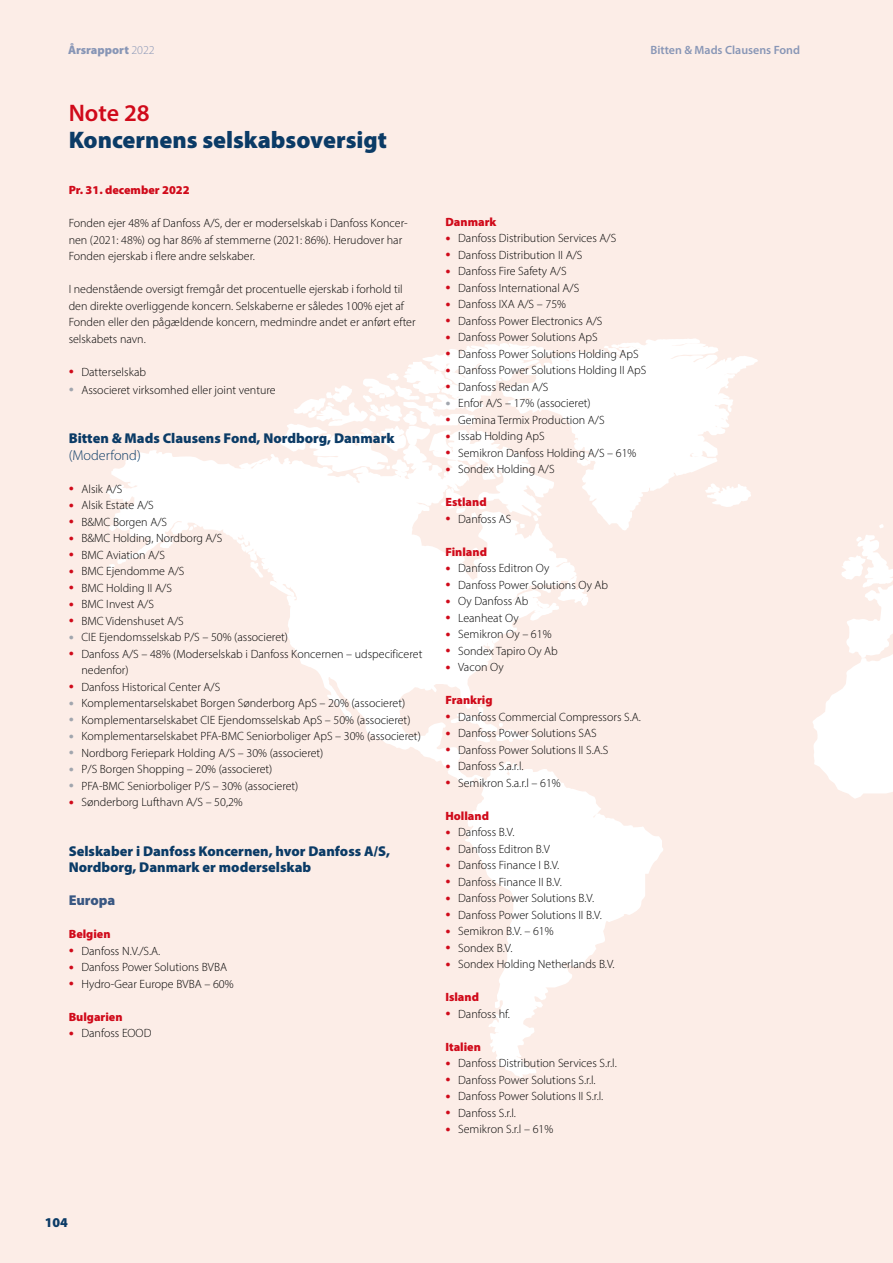
<style>
.page{position:relative;width:893px;height:1263px;background:#fcede7}
.page>*{position:absolute;margin:0;border:0;box-sizing:border-box;transform-origin:0 0}
.t1{font:900 24px "Myriad Pro";color:#0b3b66}
.t2{font:600 24px "Myriad Pro";color:#d00a1a}
.t3{font:900 14.25px/16.5px "Myriad Pro";color:#0b3b66}
.t4{font:300 14.25px "Myriad Pro";color:#0b3b66}
.t5{font:900 14.25px "Myriad Pro";color:#395782}
.t6{font:900 13.5px "Myriad Pro";color:#0b3b66}
.t7{font:300 12px/16.5px "Myriad Pro";color:#000}
.t8{font:900 12px "Myriad Pro";color:#d00a1a}
.t9{font:600 12px "Myriad Pro";color:#8896b6}
.t10{font:900 12px "Myriad Pro";color:#8896b6}
.s1{font-weight:300}
.s2{font-size:21px;color:#d00a1a}
.s3{font-size:21px;color:#a1a6ae}
</style>
<div class="page">
<svg style="left:106px;top:338px;width:652px;height:740px"></svg>
<svg style="left:813px;top:524px;width:80px;height:275px;fill:#fff"></svg>
<p class="t10" style="left:68px;top:42px;width:88px">Årsrapport <span class="s1">2022</span></p>
<p class="t9" style="left:650px;top:42px;width:151px">Bitten &amp; Mads Clausens Fond</p>
<h1 class="t2" style="left:69px;top:98px;width:83px">Note 28</h1>
<h1 class="t1" style="left:69px;top:124px;width:320px">Koncernens selskabsoversigt</h1>
<p class="t8" style="left:69px;top:182px;width:122px">Pr. 31. december 2022</p>
<p class="t7" style="left:69px;top:215px;width:341px">Fonden ejer 48% af Danfoss A/S, der er moderselskab i Danfoss Koncer&shy;nen (2021: 48%) og har 86% af stemmerne (2021: 86%). Herudover har<br>Fonden ejerskab i flere andre selskaber.</p>
<p class="t7" style="left:69px;top:281px;width:348px">I nedenstående oversigt fremgår det procentuelle ejerskab i forhold til den direkte overliggende koncern. Selskaberne er således 100% ejet af Fonden eller den pågældende koncern, medmindre andet er anført efter selskabets navn.</p>
<p class="t7" style="left:69px;top:363px;width:79px"><span class="s2">•</span> Datterselskab</p>
<p class="t7" style="left:69px;top:381px;width:209px"><span class="s3">•</span> Associeret virksomhed eller joint venture</p>
<p class="t3" style="left:69px;top:430px;width:327px">Bitten &amp; Mads Clausens Fond, Nordborg, Danmark</p>
<p class="t4" style="left:69px;top:446px;width:74px">(Moderfond)</p>
<p class="t7" style="left:69px;top:480px;width:55px"><span class="s2">•</span> Alsik A/S</p>
<p class="t7" style="left:69px;top:497px;width:87px"><span class="s2">•</span> Alsik Estate A/S</p>
<p class="t7" style="left:69px;top:513px;width:100px"><span class="s2">•</span> B&amp;MC Borgen A/S</p>
<p class="t7" style="left:69px;top:530px;width:155px"><span class="s2">•</span> B&amp;MC Holding, Nordborg A/S</p>
<p class="t7" style="left:69px;top:546px;width:98px"><span class="s2">•</span> BMC Aviation A/S</p>
<p class="t7" style="left:69px;top:563px;width:117px"><span class="s2">•</span> BMC Ejendomme A/S</p>
<p class="t7" style="left:69px;top:579px;width:105px"><span class="s2">•</span> BMC Holding II A/S</p>
<p class="t7" style="left:69px;top:596px;width:87px"><span class="s2">•</span> BMC Invest A/S</p>
<p class="t7" style="left:69px;top:612px;width:117px"><span class="s2">•</span> BMC Videnshuset A/S</p>
<p class="t7" style="left:69px;top:629px;width:221px"><span class="s3">•</span> CIE Ejendomsselskab P/S – 50% (associeret)</p>
<p class="t7" style="left:81px;top:645px;width:342px;text-indent:-13px"><span class="s2">•</span> Danfoss A/S – 48% (Moderselskab i Danfoss Koncernen – udspecificeret nedenfor)</p>
<p class="t7" style="left:69px;top:678px;width:153px"><span class="s2">•</span> Danfoss Historical Center A/S</p>
<p class="t7" style="left:69px;top:695px;width:338px"><span class="s3">•</span> Komplementarselskabet Borgen Sønderborg ApS – 20% (associeret)</p>
<p class="t7" style="left:69px;top:711px;width:343px"><span class="s3">•</span> Komplementarselskabet CIE Ejendomsselskab ApS – 50% (associeret)</p>
<p class="t7" style="left:69px;top:728px;width:354px"><span class="s3">•</span> Komplementarselskabet PFA-BMC Seniorboliger ApS – 30% (associeret)</p>
<p class="t7" style="left:69px;top:744px;width:256px"><span class="s3">•</span> Nordborg Feriepark Holding A/S – 30% (associeret)</p>
<p class="t7" style="left:69px;top:761px;width:205px"><span class="s3">•</span> P/S Borgen Shopping – 20% (associeret)</p>
<p class="t7" style="left:69px;top:777px;width:231px"><span class="s3">•</span> PFA-BMC Seniorboliger P/S – 30% (associeret)</p>
<p class="t7" style="left:69px;top:794px;width:176px"><span class="s2">•</span> Sønderborg Lufthavn A/S – 50,2%</p>
<p class="t3" style="left:69px;top:842px;width:323px">Selskaber i Danfoss Koncernen, hvor Danfoss A/S,<br>Nordborg, Danmark er moderselskab</p>
<p class="t5" style="left:69px;top:891px;width:48px">Europa</p>
<p class="t8" style="left:69px;top:926px;width:43px">Belgien</p>
<p class="t7" style="left:69px;top:942px;width:93px"><span class="s2">•</span> Danfoss N.V./S.A.</p>
<p class="t7" style="left:69px;top:959px;width:160px"><span class="s2">•</span> Danfoss Power Solutions BVBA</p>
<p class="t7" style="left:69px;top:975px;width:166px"><span class="s2">•</span> Hydro-Gear Europe BVBA – 60%</p>
<p class="t8" style="left:69px;top:1009px;width:55px">Bulgarien</p>
<p class="t7" style="left:69px;top:1025px;width:84px"><span class="s2">•</span> Danfoss EOOD</p>
<p class="t8" style="left:445px;top:214px;width:52px">Danmark</p>
<p class="t7" style="left:445px;top:230px;width:172px"><span class="s2">•</span> Danfoss Distribution Services A/S</p>
<p class="t7" style="left:445px;top:246px;width:139px"><span class="s2">•</span> Danfoss Distribution II A/S</p>
<p class="t7" style="left:445px;top:263px;width:123px"><span class="s2">•</span> Danfoss Fire Safety A/S</p>
<p class="t7" style="left:445px;top:279px;width:135px"><span class="s2">•</span> Danfoss International A/S</p>
<p class="t7" style="left:445px;top:296px;width:122px"><span class="s2">•</span> Danfoss IXA A/S – 75%</p>
<p class="t7" style="left:445px;top:312px;width:159px"><span class="s2">•</span> Danfoss Power Electronics A/S</p>
<p class="t7" style="left:445px;top:329px;width:154px"><span class="s2">•</span> Danfoss Power Solutions ApS</p>
<p class="t7" style="left:445px;top:345px;width:195px"><span class="s2">•</span> Danfoss Power Solutions Holding ApS</p>
<p class="t7" style="left:445px;top:362px;width:203px"><span class="s2">•</span> Danfoss Power Solutions Holding II ApS</p>
<p class="t7" style="left:445px;top:378px;width:105px"><span class="s2">•</span> Danfoss Redan A/S</p>
<p class="t7" style="left:445px;top:395px;width:147px"><span class="s3">•</span> Enfor A/S – 17% (associeret)</p>
<p class="t7" style="left:445px;top:411px;width:161px"><span class="s2">•</span> Gemina Termix Production A/S</p>
<p class="t7" style="left:445px;top:428px;width:101px"><span class="s2">•</span> Issab Holding ApS</p>
<p class="t7" style="left:445px;top:444px;width:193px"><span class="s2">•</span> Semikron Danfoss Holding A/S – 61%</p>
<p class="t7" style="left:445px;top:461px;width:111px"><span class="s2">•</span> Sondex Holding A/S</p>
<p class="t8" style="left:445px;top:494px;width:43px">Estland</p>
<p class="t7" style="left:445px;top:510px;width:67px"><span class="s2">•</span> Danfoss AS</p>
<p class="t8" style="left:445px;top:544px;width:43px">Finland</p>
<p class="t7" style="left:445px;top:560px;width:106px"><span class="s2">•</span> Danfoss Editron Oy</p>
<p class="t7" style="left:445px;top:576px;width:164px"><span class="s2">•</span> Danfoss Power Solutions Oy Ab</p>
<p class="t7" style="left:445px;top:593px;width:85px"><span class="s2">•</span> Oy Danfoss Ab</p>
<p class="t7" style="left:445px;top:609px;width:75px"><span class="s2">•</span> Leanheat Oy</p>
<p class="t7" style="left:445px;top:626px;width:108px"><span class="s2">•</span> Semikron Oy – 61%</p>
<p class="t7" style="left:445px;top:642px;width:114px"><span class="s2">•</span> Sondex Tapiro Oy Ab</p>
<p class="t7" style="left:445px;top:659px;width:60px"><span class="s2">•</span> Vacon Oy</p>
<p class="t8" style="left:445px;top:692px;width:49px">Frankrig</p>
<p class="t7" style="left:445px;top:708px;width:197px"><span class="s2">•</span> Danfoss Commercial Compressors S.A.</p>
<p class="t7" style="left:445px;top:725px;width:153px"><span class="s2">•</span> Danfoss Power Solutions SAS</p>
<p class="t7" style="left:445px;top:741px;width:165px"><span class="s2">•</span> Danfoss Power Solutions II S.A.S</p>
<p class="t7" style="left:445px;top:758px;width:80px"><span class="s2">•</span> Danfoss S.a.r.l.</p>
<p class="t7" style="left:445px;top:774px;width:117px"><span class="s2">•</span> Semikron S.a.r.l – 61%</p>
<p class="t8" style="left:445px;top:808px;width:45px">Holland</p>
<p class="t7" style="left:445px;top:824px;width:70px"><span class="s2">•</span> Danfoss B.V.</p>
<p class="t7" style="left:445px;top:840px;width:106px"><span class="s2">•</span> Danfoss Editron B.V</p>
<p class="t7" style="left:445px;top:857px;width:115px"><span class="s2">•</span> Danfoss Finance I B.V.</p>
<p class="t7" style="left:445px;top:873px;width:118px"><span class="s2">•</span> Danfoss Finance II B.V.</p>
<p class="t7" style="left:445px;top:890px;width:150px"><span class="s2">•</span> Danfoss Power Solutions B.V.</p>
<p class="t7" style="left:445px;top:906px;width:158px"><span class="s2">•</span> Danfoss Power Solutions II B.V.</p>
<p class="t7" style="left:445px;top:923px;width:110px"><span class="s2">•</span> Semikron B.V. – 61%</p>
<p class="t7" style="left:445px;top:939px;width:68px"><span class="s2">•</span> Sondex B.V.</p>
<p class="t7" style="left:445px;top:956px;width:171px"><span class="s2">•</span> Sondex Holding Netherlands B.V.</p>
<p class="t8" style="left:445px;top:989px;width:35px">Island</p>
<p class="t7" style="left:445px;top:1005px;width:66px"><span class="s2">•</span> Danfoss hf.</p>
<p class="t8" style="left:445px;top:1039px;width:37px">Italien</p>
<p class="t7" style="left:445px;top:1055px;width:173px"><span class="s2">•</span> Danfoss Distribution Services S.r.l.</p>
<p class="t7" style="left:445px;top:1071px;width:152px"><span class="s2">•</span> Danfoss Power Solutions S.r.l.</p>
<p class="t7" style="left:445px;top:1088px;width:159px"><span class="s2">•</span> Danfoss Power Solutions II S.r.l.</p>
<p class="t7" style="left:445px;top:1104px;width:72px"><span class="s2">•</span> Danfoss S.r.l.</p>
<p class="t7" style="left:445px;top:1121px;width:109px"><span class="s2">•</span> Semikron S.r.l – 61%</p>
<p class="t6" style="left:45px;top:1213px;width:25px">104</p>
</div>
